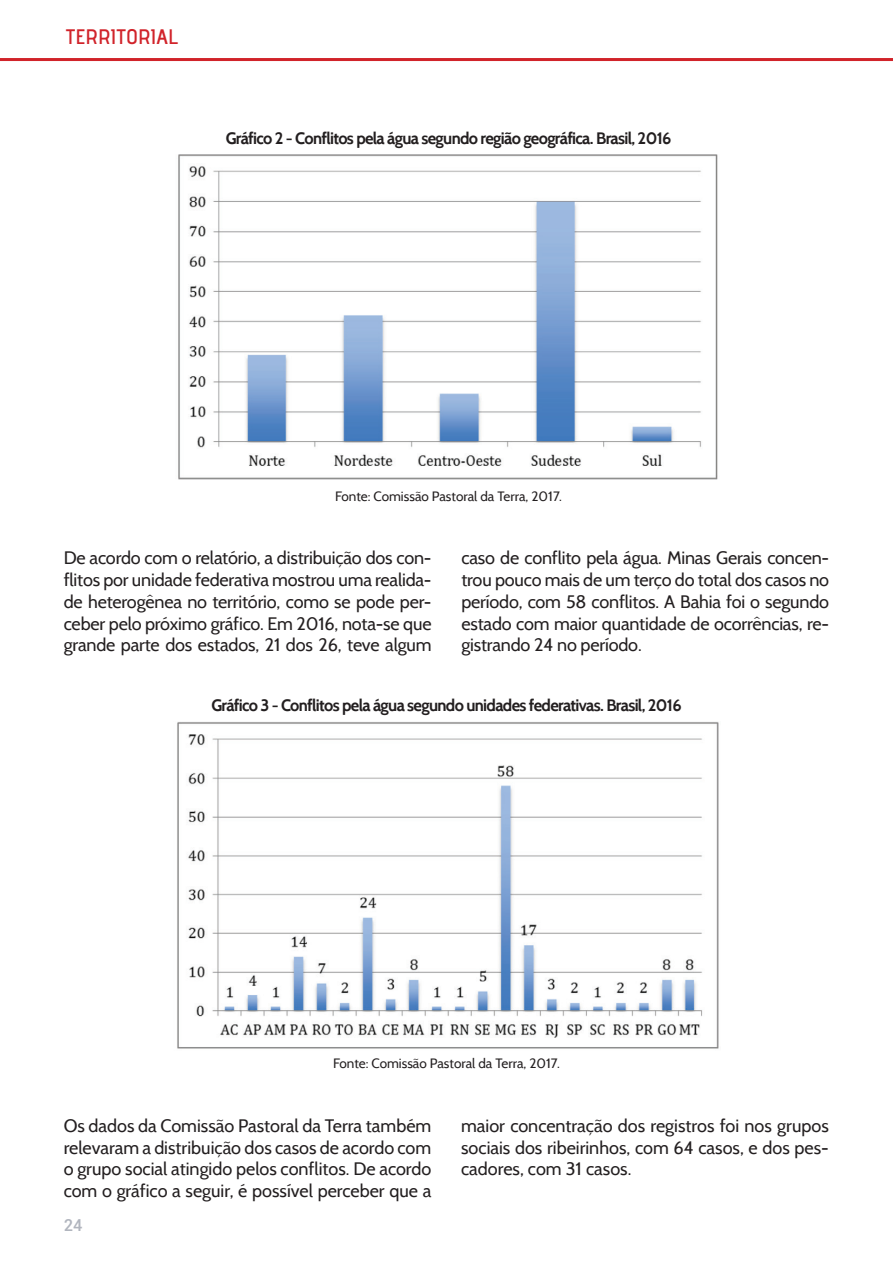
<style>
.page{position:relative;width:893px;height:1263px;background:#fff}
.page>*{position:absolute;margin:0;border:0;box-sizing:border-box;transform-origin:0 0}
.Paragraph_Style_blac{font:21px "advent Bd 2";color:#d1232a;scale:1.05 1}
.t1{font:18px/21.9px "Cabin";letter-spacing:-.01em;color:#231f20;text-align:justify}
.t2{font:700 16.5px "Cabin";letter-spacing:-.04em;color:#231f20}
.t3{font:500 16.5px "Roboto";color:#b1b5be}
.t4{font:13.5px "Cabin";color:#231f20}
</style>
<div class="page">
<hr style="left:0;top:58px;width:893px;height:3px;background:#d1232a">
<img style="left:178px;top:154px;width:540px;height:326px">
<img style="left:177px;top:722px;width:542px;height:327px">
<p class="Paragraph_Style_blac" style="left:66px;top:24px;width:108px">TERRITORIAL</p>
<p class="t2" style="left:226px;top:128px;width:447px">Gráfico 2 - Conflitos pela água segundo região geográfica. Brasil, 2016</p>
<p class="t4" style="left:335px;top:488px;width:228px">Fonte: Comissão Pastoral da Terra, 2017.</p>
<p class="t1" style="left:64px;top:547px;width:369px">De acordo com o relatório, a distribuição dos con&shy;flitos por unidade federativa mostrou uma realida&shy;de heterogênea no território, como se pode per&shy;ceber pelo próximo gráfico. Em 2016, nota-se que grande parte dos estados, 21 dos 26, teve algum</p>
<p class="t1" style="left:461px;top:547px;width:369px">caso de conflito pela água. Minas Gerais concen&shy;trou pouco mais de um terço do total dos casos no período, com 58 conflitos. A Bahia foi o segundo estado com maior quantidade de ocorrências, re&shy;gistrando 24 no período.</p>
<p class="t2" style="left:211px;top:695px;width:472px">Gráfico 3 - Conflitos pela água segundo unidades federativas. Brasil, 2016</p>
<p class="t4" style="left:333px;top:1055px;width:228px">Fonte: Comissão Pastoral da Terra, 2017.</p>
<p class="t1" style="left:64px;top:1115px;width:369px">Os dados da Comissão Pastoral da Terra também relevaram a distribuição dos casos de acordo com o grupo social atingido pelos conflitos. De acordo com o gráfico a seguir, é possível perceber que a</p>
<p class="t1" style="left:461px;top:1115px;width:369px">maior concentração dos registros foi nos grupos sociais dos ribeirinhos, com 64 casos, e dos pes&shy;cadores, com 31 casos.</p>
<p class="t3" style="left:64px;top:1214px;width:20px">24</p>
</div>
